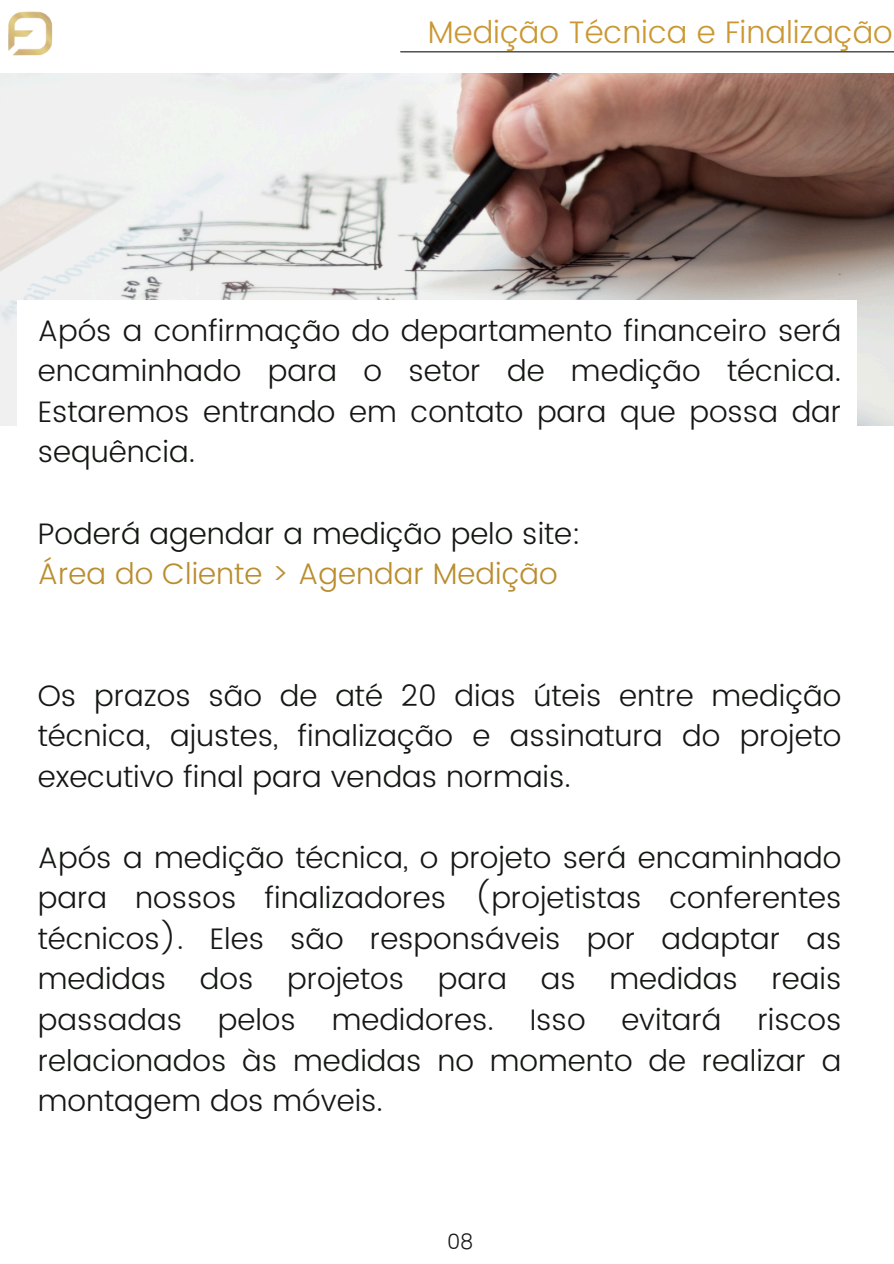
<style>
.page{position:relative;width:894px;height:1264px;background:#fff}
.page>*{position:absolute;margin:0;border:0;box-sizing:border-box;transform-origin:0 0}
.t1{font:300 31.2px "Poppins";color:#ca9833}
.t2{font:300 29.7px/40.5px "Poppins";color:#141714;text-align:justify}
.t3{font:300 29.7px "Poppins";color:#ba8d2e}
.t4{font:300 21px "Poppins";color:#141714}
</style>
<div class="page">
<img style="left:0;top:74px;width:893px;height:351px">
<div style="left:17px;top:300px;width:838px;height:569px;background:#fff"></div>
<hr style="left:400px;top:51px;width:493px;height:1px;background:#141714">
<img style="left:8px;top:11px;width:45px;height:45px">
<h1 class="t1" style="left:428px;top:14px;width:466px">Medição Técnica e Finalização</h1>
<h1 class="t2" style="left:38px;top:310px;width:804px">Após a confirmação do departamento financeiro será encaminhado para o setor de medição técnica.<br>Estaremos entrando em contato para que possa dar sequência.</h1>
<p class="t2" style="left:38px;top:513px;width:544px">Poderá agendar a medição pelo site:</p>
<p class="t3" style="left:38px;top:556px;width:521px">Área do Cliente &gt; Agendar Medição</p>
<p class="t2" style="left:38px;top:675px;width:804px">Os prazos são de até 20 dias úteis entre medição técnica, ajustes, finalização e assinatura do projeto executivo final para vendas normais.</p>
<h1 class="t2" style="left:38px;top:837px;width:804px">Após a medição técnica, o projeto será encaminhado para nossos finalizadores (projetistas conferentes técnicos). Eles são responsáveis por adaptar as medidas dos projetos para as medidas reais passadas pelos medidores. Isso evitará riscos relacionados às medidas no momento de realizar a montagem dos móveis.</h1>
<p class="t4" style="left:447px;top:1229px;width:28px">08</p>
</div>
